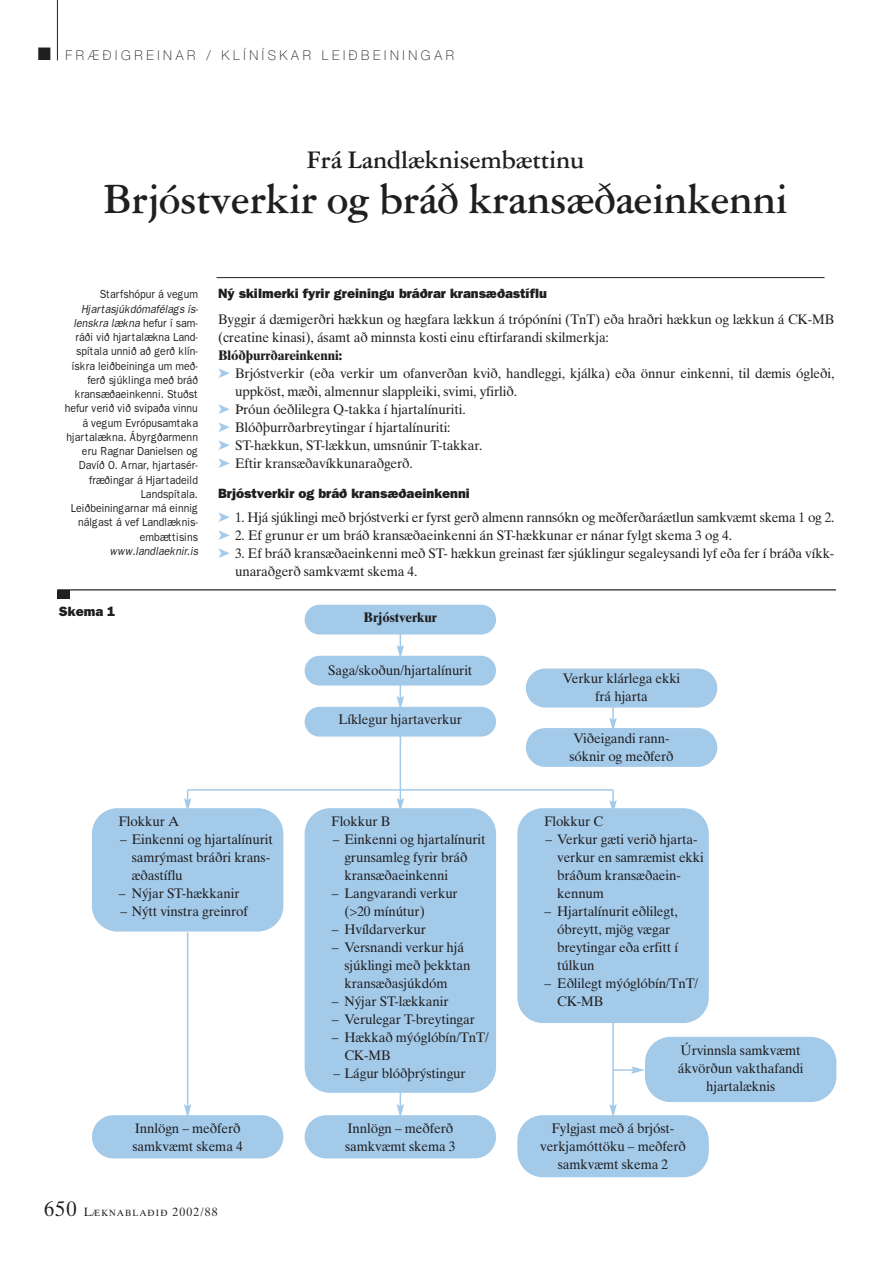
<style>
.page{position:relative;width:893px;height:1262px;background:#fff}
.page>*{position:absolute;margin:0;border:0;box-sizing:border-box;transform-origin:0 0}
.t1{font:700 45px "Garamond Three";letter-spacing:-.01em;color:#201f20;scale:.95 1}
.t2{font:700 27px "Garamond Three";letter-spacing:-.01em;color:#201f20;scale:.95 1}
.t3{font:13.8px/18px "Times Ten";letter-spacing:-.01em;color:#201f20}
.t4{font:700 13.8px "Times Ten";letter-spacing:-.01em;color:#201f20}
.t5{font:800 13.5px "Franklin Gothic";color:#201f20}
.t6{font:100 13.5px "Helvetica Neue";letter-spacing:.28em;color:#201f20}
.t7{font:11.7px/14.2px "Franklin Gothic";color:#201f20;text-align:right;scale:.9 1}
.t8{font:italic 11.7px "Franklin Gothic";color:#201f20;scale:.9 1}
.t9{font:9px "Times Ten";letter-spacing:.12em;color:#201f20}
.s1{font-style:italic}
.s2{color:#a4caea}
.s3{font-size:21px}
.s4{font-size:12px}
</style>
<div class="page">
<hr style="left:57px;top:0;width:1px;height:60px;background:#201f20">
<hr style="left:57px;top:589px;width:779px;height:1px;background:#201f20">
<div style="left:57px;top:590px;width:13px;height:8px;background:#201f20"></div>
<hr style="left:216px;top:277px;width:608px;height:1px;background:#201f20">
<div style="left:304px;top:604px;width:192px;height:30px;background:#a4caea;border-radius:15px"></div>
<div style="left:304px;top:656px;width:192px;height:29px;background:#a4caea;border-radius:15px"></div>
<div style="left:526px;top:668px;width:191px;height:39px;background:#a4caea;border-radius:20px"></div>
<div style="left:526px;top:728px;width:191px;height:39px;background:#a4caea;border-radius:19px"></div>
<div style="left:304px;top:707px;width:192px;height:29px;background:#a4caea;border-radius:15px"></div>
<div style="left:304px;top:808px;width:192px;height:284px;background:#a4caea;border-radius:26px"></div>
<div style="left:517px;top:808px;width:191px;height:215px;background:#a4caea;border-radius:26px"></div>
<div style="left:645px;top:1036px;width:191px;height:66px;background:#a4caea;border-radius:26px"></div>
<div style="left:92px;top:808px;width:191px;height:123px;background:#a4caea;border-radius:26px"></div>
<div style="left:92px;top:1115px;width:191px;height:43px;background:#a4caea;border-radius:22px"></div>
<div style="left:304px;top:1115px;width:192px;height:43px;background:#a4caea;border-radius:22px"></div>
<div style="left:517px;top:1115px;width:191px;height:62px;background:#a4caea;border-radius:26px"></div>
<svg style="left:396px;top:634px;width:8px;height:22px"></svg>
<svg style="left:396px;top:685px;width:8px;height:22px"></svg>
<svg style="left:609px;top:707px;width:7px;height:21px"></svg>
<svg style="left:609px;top:790px;width:8px;height:19px"></svg>
<hr style="left:399px;top:736px;width:2px;height:64px;background:#a4caea">
<svg style="left:396px;top:798px;width:8px;height:11px"></svg>
<svg style="left:184px;top:790px;width:7px;height:19px"></svg>
<hr style="left:187px;top:932px;width:1px;height:174px;background:#a4caea">
<svg style="left:184px;top:1104px;width:7px;height:12px"></svg>
<svg style="left:396px;top:1092px;width:8px;height:24px"></svg>
<hr style="left:612px;top:1021px;width:1px;height:85px;background:#a4caea">
<svg style="left:609px;top:1104px;width:7px;height:12px"></svg>
<hr style="left:188px;top:789px;width:425px;height:1px;background:#a4caea">
<svg style="left:613px;top:1066px;width:32px;height:7px"></svg>
<p class="t6" style="left:38px;top:51px;width:417px">■ FRÆÐIGREINAR / KLÍNÍSKAR LEIÐBEININGAR</p>
<h2 class="t2" style="left:307px;top:150px;width:293px">Frá Landlæknisembættinu</h2>
<h1 class="t1" style="left:103px;top:184px;width:722px">Brjóstverkir og bráð kransæðaeinkenni</h1>
<p class="t7" style="left:100px;top:288px;width:111px">Starfshópur á vegum</p>
<p class="t7" style="left:65px;top:302px;width:150px"><span class="s1">Hjartasjúkdómafélags ís&shy;lenskra lækna</span> hefur í sam&shy;ráði við hjartalækna Land&shy;spítala unnið að gerð klín&shy;ískra leiðbeininga um með&shy;ferð sjúklinga með bráð kransæðaeinkenni. Stuðst hefur verið við svipaða vinnu á vegum Evrópusamtaka hjartalækna. Ábyrgðarmenn eru Ragnar Danielsen og<br>Davíð O. Arnar, hjartasér&shy;fræðingar á Hjartadeild<br>Landspítala.<br>Leiðbeiningarnar má einnig nálgast á vef Landlæknis&shy;embættisins</p>
<p class="t8" style="left:110px;top:547px;width:100px">www.landlaeknir.is</p>
<p class="t5" style="left:59px;top:606px;width:58px">Skema 1</p>
<p class="t5" style="left:218px;top:289px;width:331px">Ný skilmerki fyrir greiningu bráðrar kransæðastíflu</p>
<p class="t3" style="left:218px;top:312px;width:618px">Byggir á dæmigerðri hækkun og hægfara lækkun á trópóníni (TnT) eða hraðri hækkun og lækkun á CK-MB (creatine kinasi), ásamt að minnsta kosti einu eftirfarandi skilmerkja:</p>
<p class="t4" style="left:218px;top:350px;width:125px">Blóðþurrðareinkenni:</p>
<p class="t3" style="left:218px;top:366px;width:618px"><span class="s2">➤</span> Brjóstverkir (eða verkir um ofanverðan kvið, handleggi, kjálka) eða önnur einkenni, til dæmis ógleði,</p>
<p class="t3" style="left:235px;top:384px;width:283px">uppköst, mæði, almennur slappleiki, svimi, yfirlið.</p>
<p class="t3" style="left:218px;top:402px;width:249px"><span class="s2">➤</span> Þróun óeðlilegra Q-takka í hjartalínuriti.</p>
<p class="t3" style="left:218px;top:420px;width:234px"><span class="s2">➤</span> Blóðþurrðarbreytingar í hjartalínuriti:</p>
<p class="t3" style="left:218px;top:438px;width:266px"><span class="s2">➤</span> ST-hækkun, ST-lækkun, umsnúnir T-takkar.</p>
<p class="t3" style="left:218px;top:456px;width:196px"><span class="s2">➤</span> Eftir kransæðavíkkunaraðgerð.</p>
<p class="t5" style="left:218px;top:489px;width:253px">Brjóstverkir og bráð kransæðaeinkenni</p>
<p class="t3" style="left:218px;top:510px;width:618px"><span class="s2">➤</span> 1. Hjá sjúklingi með brjóstverki er fyrst gerð almenn rannsókn og meðferðaráætlun samkvæmt skema 1 og 2.</p>
<p class="t3" style="left:218px;top:528px;width:515px"><span class="s2">➤</span> 2. Ef grunur er um bráð kransæðaeinkenni án ST-hækkunar er nánar fylgt skema 3 og 4.</p>
<p class="t3" style="left:218px;top:546px;width:618px"><span class="s2">➤</span> 3. Ef bráð kransæðaeinkenni með ST- hækkun greinast fær sjúklingur segaleysandi lyf eða fer í bráða víkk-</p>
<p class="t3" style="left:235px;top:564px;width:184px">unaraðgerð samkvæmt skema 4.</p>
<p class="t4" style="left:363px;top:612px;width:75px">Brjóstverkur</p>
<p class="t3" style="left:328px;top:663px;width:146px">Saga/skoðun/hjartalínurit</p>
<p class="t3" style="left:338px;top:712px;width:125px">Líklegur hjartaverkur</p>
<p class="t3" style="left:562px;top:671px;width:119px;text-align:center">Verkur klárlega ekki frá hjarta</p>
<p class="t3" style="left:569px;top:730px;width:106px">Viðeigandi rann&shy;sóknir og meðferð</p>
<p class="t3" style="left:119px;top:813px;width:62px">Flokkur A</p>
<p class="t3" style="left:132px;top:831px;width:143px;text-indent:-12px">– Einkenni og hjartalínurit samrýmast bráðri krans&shy;æðastíflu</p>
<p class="t3" style="left:119px;top:885px;width:122px">– Nýjar ST-hækkanir</p>
<p class="t3" style="left:120px;top:903px;width:129px">– Nýtt vinstra greinrof</p>
<p class="t3" style="left:331px;top:813px;width:60px">Flokkur B</p>
<p class="t3" style="left:344px;top:831px;width:143px;text-indent:-12px">– Einkenni og hjartalínurit grunsamleg fyrir bráð kransæðaeinkenni</p>
<p class="t3" style="left:344px;top:885px;width:115px;text-indent:-13px">– Langvarandi verkur (&gt;20 mínútur)</p>
<p class="t3" style="left:331px;top:921px;width:96px">– Hvíldarverkur</p>
<p class="t3" style="left:344px;top:939px;width:127px;text-indent:-13px">– Versnandi verkur hjá sjúklingi með þekktan kransæðasjúkdóm</p>
<p class="t3" style="left:331px;top:993px;width:118px">– Nýjar ST-lækkanir</p>
<p class="t3" style="left:331px;top:1011px;width:145px">– Verulegar T-breytingar</p>
<p class="t3" style="left:344px;top:1029px;width:146px;text-indent:-13px">– Hækkað mýóglóbín/TnT/<br>CK-MB</p>
<p class="t3" style="left:333px;top:1065px;width:134px">– Lágur blóðþrýstingur</p>
<p class="t3" style="left:544px;top:813px;width:60px">Flokkur C</p>
<p class="t3" style="left:557px;top:831px;width:148px;text-indent:-12px">– Verkur gæti verið hjarta&shy;verkur en samræmist ekki bráðum kransæðaein&shy;kennum</p>
<p class="t3" style="left:557px;top:903px;width:122px;text-indent:-13px">– Hjartalínurit eðlilegt, óbreytt, mjög vægar breytingar eða erfitt í túlkun</p>
<p class="t3" style="left:557px;top:975px;width:142px;text-indent:-13px">– Eðlilegt mýóglóbín/TnT/<br>CK-MB</p>
<p class="t3" style="left:677px;top:1042px;width:127px;text-align:center">Úrvinnsla samkvæmt ákvörðun vakthafandi hjartalæknis</p>
<p class="t3" style="left:132px;top:1120px;width:112px">Innlögn – meðferð samkvæmt skema 4</p>
<p class="t3" style="left:345px;top:1120px;width:112px">Innlögn – meðferð samkvæmt skema 3</p>
<p class="t3" style="left:540px;top:1120px;width:147px;text-align:center">Fylgjast með á brjóst&shy;verkjamóttöku – meðferð samkvæmt skema 2</p>
<p class="t9" style="left:44px;top:1210px;width:175px"><span class="s3">650</span> <span class="s4">L</span>ÆKNABLAÐIÐ <span class="s4">2002/88</span></p>
</div>
